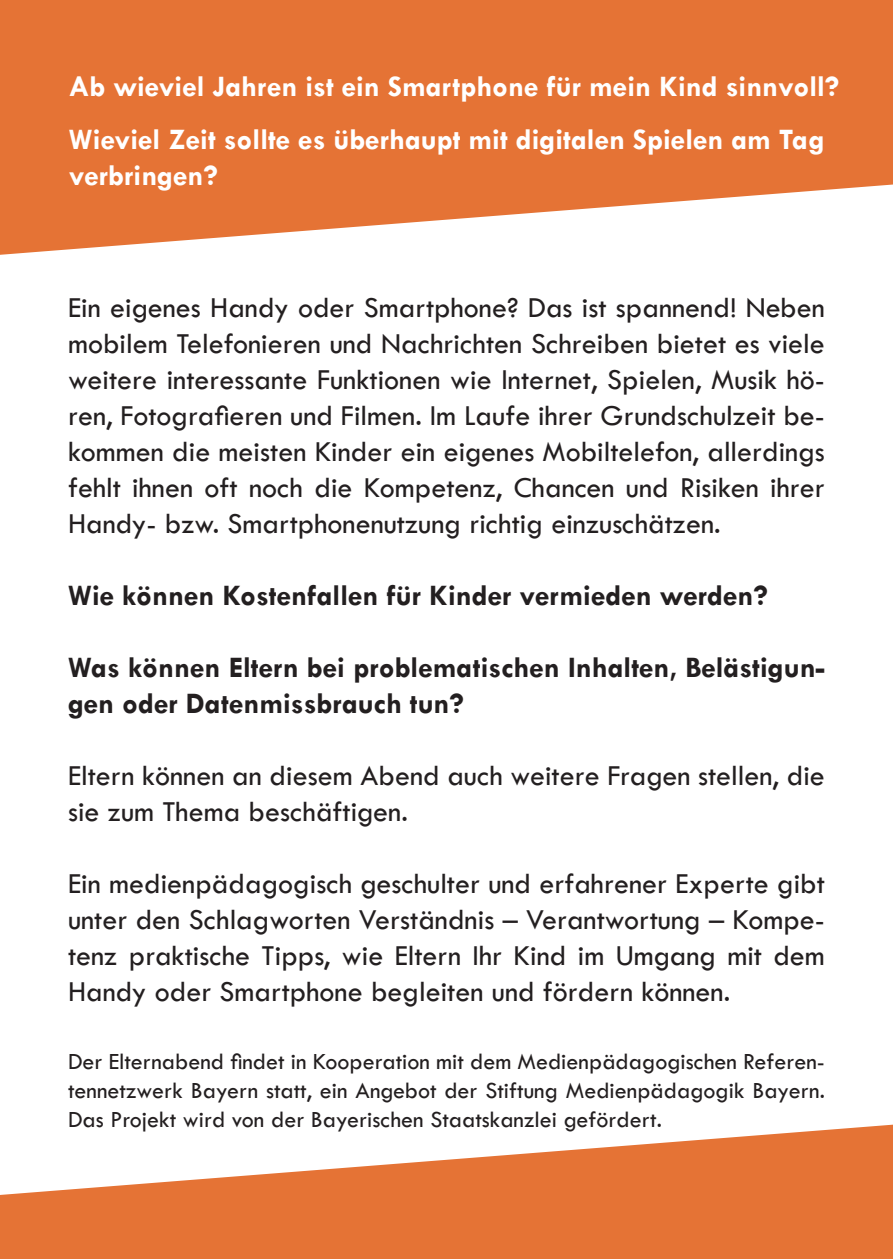
<style>
.page{position:relative;width:893px;height:1259px;background:#fff}
.page>*{position:absolute;margin:0;border:0;box-sizing:border-box;transform-origin:0 0}
.t1{font:30px/36px "Tw Cen";color:#231f20;text-align:justify}
.t2{font:700 30px/36px "Tw Cen";color:#231f20}
.t3{font:700 30px/53.1px "Tw Cen";color:#fff}
.t4{font:24px/28.8px "Tw Cen";color:#231f20;text-align:justify}
</style>
<div class="page">
<svg style="left:0;top:0;width:893px;height:255px;background:#e88650"></svg>
<svg style="left:0;top:1124px;width:893px;height:135px;fill:#e57335"></svg>
<p class="t3" style="left:69px;top:59px;width:772px">Ab wieviel Jahren ist ein Smartphone für mein Kind sinnvoll?<br>Wieviel Zeit sollte es überhaupt mit digitalen Spielen am Tag</p>
<p class="t3" style="left:69px;top:148px;width:150px">verbringen?</p>
<p class="t1" style="left:68px;top:289px;width:758px">Ein eigenes Handy oder Smartphone? Das ist spannend! Neben mobilem Telefonieren und Nachrichten Schreiben bietet es viele weitere interessante Funktionen wie Internet, Spielen, Musik hö&shy;ren, Fotografieren und Filmen. Im Laufe ihrer Grundschulzeit be&shy;kommen die meisten Kinder ein eigenes Mobiltelefon, allerdings fehlt ihnen oft noch die Kompetenz, Chancen und Risiken ihrer Handy- bzw. Smartphonenutzung richtig einzuschätzen.</p>
<p class="t2" style="left:68px;top:577px;width:701px">Wie können Kostenfallen für Kinder vermieden werden?</p>
<p class="t2" style="left:68px;top:649px;width:758px">Was können Eltern bei problematischen Inhalten, Belästigun&shy;gen oder Datenmissbrauch tun?</p>
<p class="t1" style="left:68px;top:757px;width:758px">Eltern können an diesem Abend auch weitere Fragen stellen, die sie zum Thema beschäftigen.</p>
<p class="t1" style="left:68px;top:865px;width:758px">Ein medienpädagogisch geschulter und erfahrener Experte gibt unter den Schlagworten Verständnis – Verantwortung – Kompe&shy;tenz praktische Tipps, wie Eltern Ihr Kind im Umgang mit dem Handy oder Smartphone begleiten und fördern können.</p>
<p class="t4" style="left:68px;top:1047px;width:758px">Der Elternabend findet in Kooperation mit dem Medienpädagogischen Referen&shy;tennetzwerk Bayern statt, ein Angebot der Stiftung Medienpädagogik Bayern.<br>Das Projekt wird von der Bayerischen Staatskanzlei gefördert.</p>
</div>
